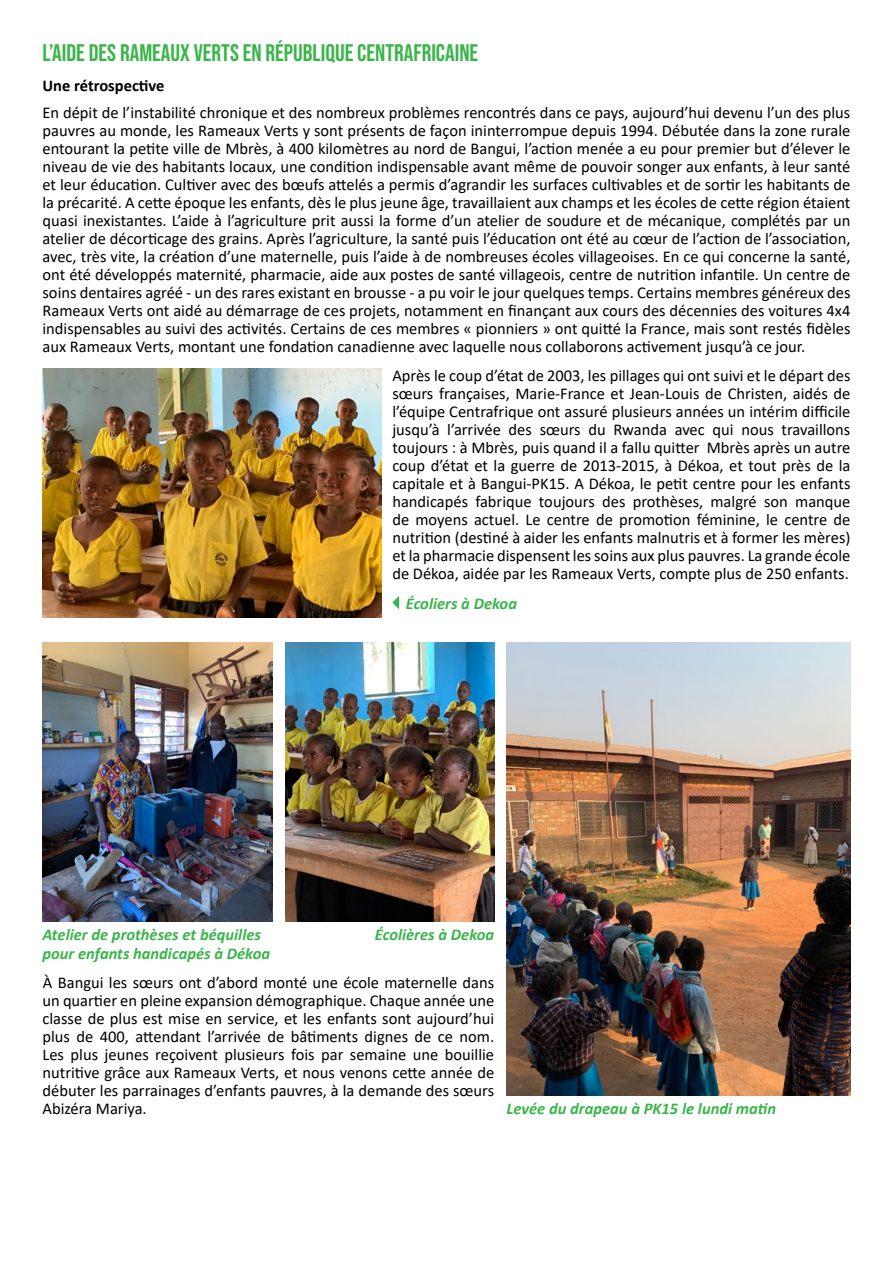
<style>
.page{position:relative;width:893px;height:1263px;background:#fff}
.page>*{position:absolute;margin:0;border:0;box-sizing:border-box;transform-origin:0 0}
.t1{font:24px "Bebas Neue";color:#39b54a}
.t2{font:16.5px/18px "Calibri";color:#000;text-align:justify}
.t3{font:italic 700 16.5px/19.8px "Calibri";color:#39b54a}
.t4{font:700 16.5px "Calibri";color:#000}
</style>
<div class="page">
<img style="left:43px;top:642px;width:230px;height:279px">
<img style="left:285px;top:642px;width:209px;height:279px">
<img style="left:43px;top:368px;width:338px;height:249px">
<img style="left:506px;top:642px;width:344px;height:454px">
<svg style="left:392px;top:596px;width:7px;height:13px"></svg>
<h1 class="t1" style="left:43px;top:39px;width:437px">L’AIDE DES RAMEAUX VERTS EN RÉPUBLIQUE CENTRAFRICAINE</h1>
<p class="t4" style="left:43px;top:74px;width:124px">Une rétrospective</p>
<p class="t2" style="left:43px;top:103px;width:809px">En dépit de l’instabilité chronique et des nombreux problèmes rencontrés dans ce pays, aujourd’hui devenu l’un des plus pauvres au monde, les Rameaux Verts y sont présents de façon ininterrompue depuis 1994. Débutée dans la zone rurale entourant la petite ville de Mbrès, à 400 kilomètres au nord de Bangui, l’action menée a eu pour premier but d’élever le niveau de vie des habitants locaux, une condition indispensable avant même de pouvoir songer aux enfants, à leur santé et leur éducation. Cultiver avec des bœufs attelés a permis d’agrandir les surfaces cultivables et de sortir les habitants de la précarité. A cette époque les enfants, dès le plus jeune âge, travaillaient aux champs et les écoles de cette région étaient quasi inexistantes. L’aide à l’agriculture prit aussi la forme d’un atelier de soudure et de mécanique, complétés par un atelier de décorticage des grains. Après l’agriculture, la santé puis l’éducation ont été au cœur de l’action de l’association, avec, très vite, la création d’une maternelle, puis l’aide à de nombreuses écoles villageoises. En ce qui concerne la santé, ont été développés maternité, pharmacie, aide aux postes de santé villageois, centre de nutrition infantile. Un centre de soins dentaires agréé - un des rares existant en brousse - a pu voir le jour quelques temps. Certains membres généreux des Rameaux Verts ont aidé au démarrage de ces projets, notamment en finançant aux cours des décennies des voitures 4x4 indispensables au suivi des activités. Certains de ces membres « pionniers » ont quitté la France, mais sont restés fidèles aux Rameaux Verts, montant une fondation canadienne avec laquelle nous collaborons activement jusqu’à ce jour.</p>
<p class="t2" style="left:392px;top:366px;width:460px">Après le coup d’état de 2003, les pillages qui ont suivi et le départ des sœurs françaises, Marie-France et Jean-Louis de Christen, aidés de l’équipe Centrafrique ont assuré plusieurs années un intérim difficile jusqu’à l’arrivée des sœurs du Rwanda avec qui nous travaillons toujours : à Mbrès, puis quand il a fallu quitter Mbrès après un autre coup d’état et la guerre de 2013-2015, à Dékoa, et tout près de la capitale et à Bangui-PK15. A Dékoa, le petit centre pour les enfants handicapés fabrique toujours des prothèses, malgré son manque de moyens actuel. Le centre de promotion féminine, le centre de nutrition (destiné à aider les enfants malnutris et à former les mères) et la pharmacie dispensent les soins aux plus pauvres. La grande école de Dékoa, aidée par les Rameaux Verts, compte plus de 250 enfants.</p>
<p class="t3" style="left:406px;top:593px;width:113px">Écoliers à Dekoa</p>
<p class="t3" style="left:43px;top:924px;width:229px">Atelier de prothèses et béquilles pour enfants handicapés à Dékoa</p>
<p class="t3" style="left:375px;top:924px;width:121px">Écolières à Dekoa</p>
<p class="t2" style="left:43px;top:973px;width:453px">À Bangui les sœurs ont d’abord monté une école maternelle dans un quartier en pleine expansion démographique. Chaque année une classe de plus est mise en service, et les enfants sont aujourd’hui plus de 400, attendant l’arrivée de bâtiments dignes de ce nom.<br>Les plus jeunes reçoivent plusieurs fois par semaine une bouillie nutritive grâce aux Rameaux Verts, et nous venons cette année de débuter les parrainages d’enfants pauvres, à la demande des sœurs Abizéra Mariya.</p>
<p class="t3" style="left:506px;top:1098px;width:271px">Levée du drapeau à PK15 le lundi matin</p>
</div>
